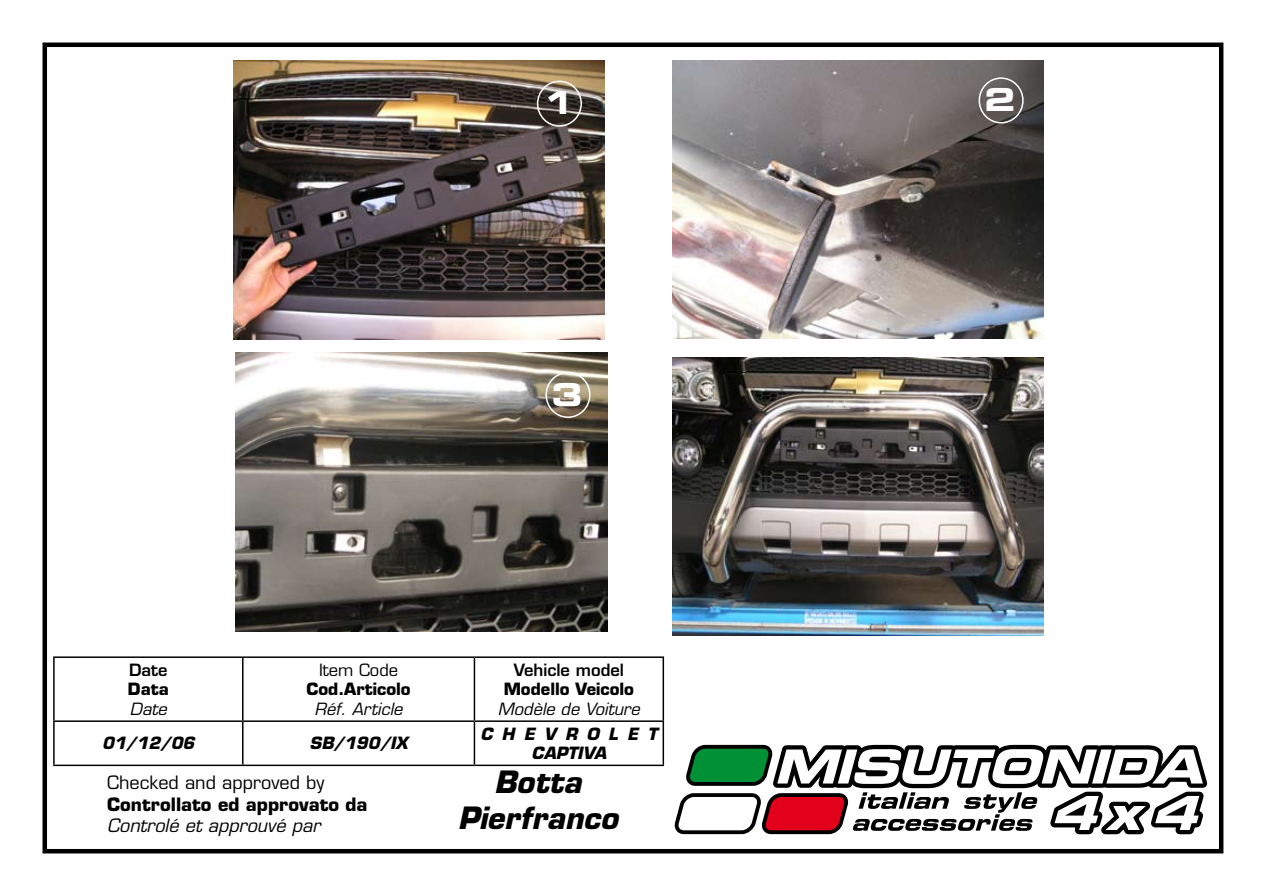
<style>
.page{position:relative;width:1263px;height:893px;background:#fff}
.page>*{position:absolute;margin:0;border:0;box-sizing:border-box;transform-origin:0 0}
.t1{font:31.5px "Eurostile LT Std Bold Ex 2";color:#fff}
.t2{font:italic 700 30px/36px "Eurostile LT Std";color:#000;text-align:center}
.t3{font:700 18px "Eurostile LT Std";color:#000}
.t4{font:italic 18px "Eurostile LT Std";color:#000}
.t5{font:18px "Eurostile LT Std";color:#000}
.t6{font:700 16.5px "Eurostile LT Std";color:#000}
.t7{font:italic 16.5px "Eurostile LT Std";color:#000}
.t8{font:italic 700 16.5px "Eurostile LT Std";color:#000}
.t9{font:600 16.5px "Eurostile LT Std";color:#000}
.t10{font:italic 700 16.5px/19.8px "Eurostile LT Std";letter-spacing:.555em;color:#000;text-align:center}
.t11{font:16.5px "Eurostile LT Std";color:#000}
</style>
<div class="page">
<div style="left:43px;top:43px;width:1180px;height:810px;border:4px solid #000"></div>
<hr style="left:53px;top:656px;width:190px;height:2px;background:#000">
<hr style="left:53px;top:658px;width:2px;height:62px;background:#000">
<hr style="left:243px;top:656px;width:231px;height:2px;background:#000">
<hr style="left:242px;top:658px;width:2px;height:62px;background:#000">
<hr style="left:474px;top:656px;width:190px;height:2px;background:#000">
<hr style="left:474px;top:658px;width:1px;height:62px;background:#000">
<hr style="left:662px;top:658px;width:2px;height:62px;background:#000">
<hr style="left:53px;top:720px;width:190px;height:2px;background:#000">
<hr style="left:53px;top:722px;width:2px;height:43px;background:#000">
<hr style="left:243px;top:720px;width:231px;height:2px;background:#000">
<hr style="left:242px;top:722px;width:2px;height:43px;background:#000">
<hr style="left:474px;top:720px;width:190px;height:2px;background:#000">
<hr style="left:474px;top:722px;width:1px;height:43px;background:#000">
<hr style="left:662px;top:722px;width:2px;height:43px;background:#000">
<hr style="left:53px;top:765px;width:190px;height:1px;background:#000">
<hr style="left:243px;top:765px;width:231px;height:1px;background:#000">
<hr style="left:474px;top:765px;width:190px;height:1px;background:#000">
<svg style="left:675px;top:744px;width:533px;height:91px"></svg>
<img style="left:234px;top:61px;width:371px;height:278px">
<div style="left:537px;top:81px;width:45px;height:46px;border:2px solid #fff;border-radius:50%"></div>
<img style="left:673px;top:60px;width:371px;height:279px">
<img style="left:236px;top:353px;width:371px;height:278px">
<div style="left:978px;top:77px;width:46px;height:47px;border:2px solid #fff;border-radius:50%"></div>
<img style="left:672px;top:357px;width:372px;height:279px">
<div style="left:545px;top:372px;width:45px;height:46px;border:2px solid #fff;border-radius:50%"></div>
<h1 class="t1" style="left:543px;top:81px;width:33px">1</h1>
<h1 class="t1" style="left:984px;top:78px;width:33px">2</h1>
<p class="t9" style="left:129px;top:659px;width:40px">Date</p>
<p class="t6" style="left:128px;top:679px;width:42px">Data</p>
<p class="t7" style="left:130px;top:699px;width:38px">Date</p>
<h1 class="t1" style="left:551px;top:372px;width:33px">3</h1>
<p class="t11" style="left:319px;top:660px;width:81px">Item Code</p>
<p class="t6" style="left:306px;top:679px;width:106px">Cod.Articolo</p>
<p class="t7" style="left:315px;top:699px;width:89px">Réf. Article</p>
<p class="t9" style="left:514px;top:659px;width:112px">Vehicle model</p>
<p class="t6" style="left:504px;top:679px;width:132px">Modello Veicolo</p>
<p class="t7" style="left:498px;top:699px;width:143px">Modèle de Voiture</p>
<p class="t8" style="left:102px;top:733px;width:94px">01/12/06</p>
<p class="t8" style="left:310px;top:733px;width:100px">SB/190/IX</p>
<p class="t10" style="left:480px;top:724px;width:178px">CHEVROLET<br>CAPTIVA</p>
<p class="t5" style="left:107px;top:771px;width:219px">Checked and approved by</p>
<p class="t3" style="left:107px;top:793px;width:262px">Controllato ed approvato da</p>
<p class="t4" style="left:107px;top:815px;width:215px">Controlé et approuvé par</p>
<h2 class="t2" style="left:458px;top:764px;width:161px">Botta<br>Pierfranco</h2>
</div>
